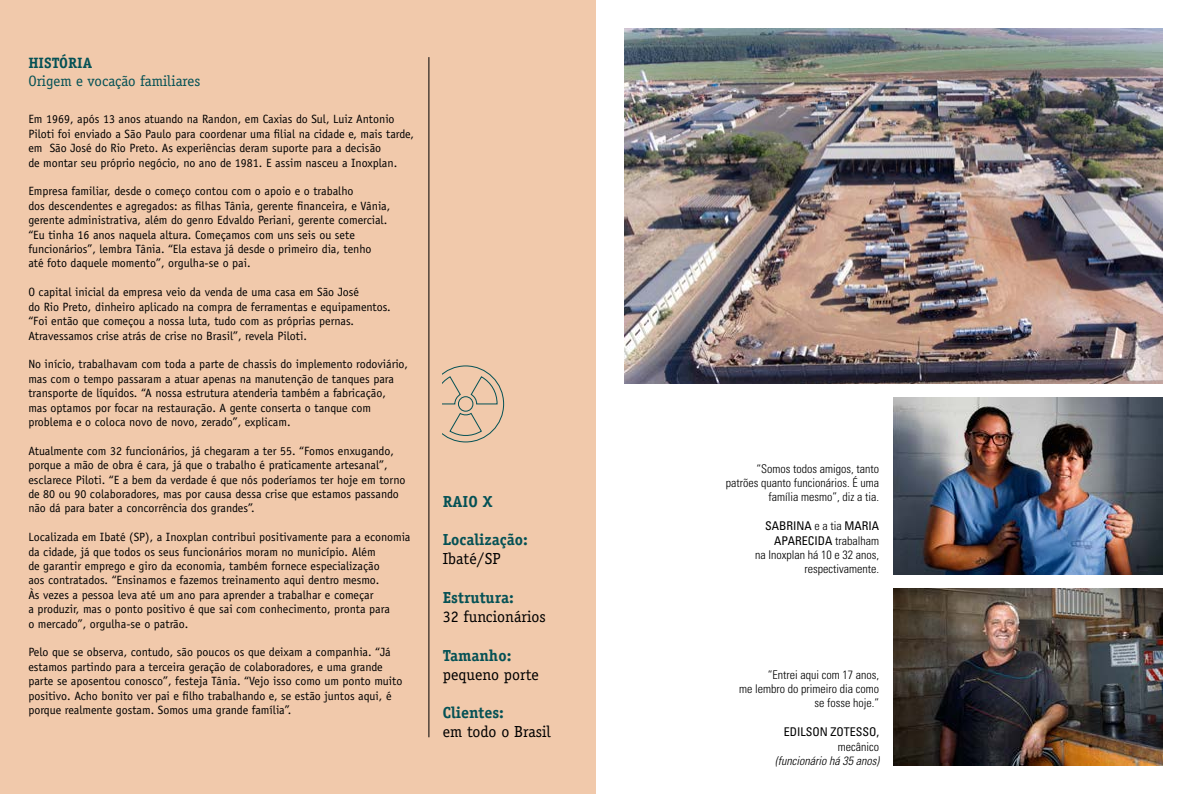
<style>
.page{position:relative;width:1191px;height:794px;background:#fff}
.page>*{position:absolute;margin:0;border:0;box-sizing:border-box;transform-origin:0 0}
.t1{font:16px "Officina Serif Std";color:#000}
.t2{font:700 16px "Officina Serif Std";color:#045155}
.t3{font:15px "Officina Serif Std";color:#045155}
.t4{font:700 15px "Officina Serif Std";color:#045155}
.t5{font:12px/14.4px "Officina Sans Std";color:#000}
.t6{font:300 condensed 12px/14.4px "Univers LT Std";color:#000;text-align:right}
.t7{font:italic 300 condensed 12px "Univers LT Std";color:#000}
.t8{font:condensed 12px "Univers LT Std";color:#000}
.s1{font-weight:400}
</style>
<div class="page">
<div style="left:0;top:0;width:595px;height:794px;background:#f1c9ab"></div>
<svg style="left:443px;top:365px;width:61px;height:77px"></svg>
<hr style="left:428px;top:57px;width:1px;height:680px;background:#000">
<img style="left:893px;top:588px;width:269px;height:177px">
<img style="left:893px;top:397px;width:269px;height:177px">
<img style="left:624px;top:28px;width:538px;height:355px">
<p class="t4" style="left:28px;top:53px;width:65px">HISTÓRIA</p>
<p class="t3" style="left:28px;top:72px;width:173px">Origem e vocação familiares</p>
<p class="t5" style="left:28px;top:112px;width:387px">Em 1969, após 13 anos atuando na Randon, em Caxias do Sul, Luiz Antonio Piloti foi enviado a São Paulo para coordenar uma filial na cidade e, mais tarde, em São José do Rio Preto. As experiências deram suporte para a decisão<br>de montar seu próprio negócio, no ano de 1981. E assim nasceu a Inoxplan.</p>
<p class="t5" style="left:28px;top:184px;width:363px">Empresa familiar, desde o começo contou com o apoio e o trabalho<br>dos descendentes e agregados: as filhas Tânia, gerente financeira, e Vânia, gerente administrativa, além do genro Edvaldo Periani, gerente comercial. “Eu tinha 16 anos naquela altura. Começamos com uns seis ou sete funcionários”, lembra Tânia. “Ela estava já desde o primeiro dia, tenho<br>até foto daquele momento”, orgulha-se o pai.</p>
<p class="t5" style="left:28px;top:285px;width:364px">O capital inicial da empresa veio da venda de uma casa em São José<br>do Rio Preto, dinheiro aplicado na compra de ferramentas e equipamentos. “Foi então que começou a nossa luta, tudo com as próprias pernas.<br>Atravessamos crise atrás de crise no Brasil”, revela Piloti.</p>
<p class="t5" style="left:28px;top:357px;width:381px">No início, trabalhavam com toda a parte de chassis do implemento rodoviário, mas com o tempo passaram a atuar apenas na manutenção de tanques para transporte de líquidos. “A nossa estrutura atenderia também a fabricação,<br>mas optamos por focar na restauração. A gente conserta o tanque com problema e o coloca novo de novo, zerado”, explicam.</p>
<p class="t5" style="left:28px;top:443px;width:378px">Atualmente com 32 funcionários, já chegaram a ter 55. “Fomos enxugando, porque a mão de obra é cara, já que o trabalho é praticamente artesanal”, esclarece Piloti. “E a bem da verdade é que nós poderíamos ter hoje em torno de 80 ou 90 colaboradores, mas por causa dessa crise que estamos passando não dá para bater a concorrência dos grandes”.</p>
<p class="t5" style="left:28px;top:530px;width:384px">Localizada em Ibaté (SP), a Inoxplan contribui positivamente para a economia da cidade, já que todos os seus funcionários moram no município. Além<br>de garantir emprego e giro da economia, também fornece especialização<br>aos contratados. “Ensinamos e fazemos treinamento aqui dentro mesmo.<br>Às vezes a pessoa leva até um ano para aprender a trabalhar e começar<br>a produzir, mas o ponto positivo é que sai com conhecimento, pronta para<br>o mercado”, orgulha-se o patrão.</p>
<p class="t5" style="left:28px;top:645px;width:375px">Pelo que se observa, contudo, são poucos os que deixam a companhia. “Já estamos partindo para a terceira geração de colaboradores, e uma grande parte se aposentou conosco”, festeja Tânia. “Vejo isso como um ponto muito positivo. Acho bonito ver pai e filho trabalhando e, se estão juntos aqui, é porque realmente gostam. Somos uma grande família”.</p>
<h1 class="t2" style="left:443px;top:491px;width:51px">Rai o X</h1>
<h1 class="t2" style="left:443px;top:530px;width:87px">Localização:</h1>
<h1 class="t1" style="left:443px;top:550px;width:59px">Ibaté/SP</h1>
<h1 class="t2" style="left:443px;top:587px;width:73px">Estrutura:</h1>
<h1 class="t1" style="left:443px;top:607px;width:105px">32 funcionários</h1>
<h1 class="t2" style="left:443px;top:645px;width:70px">Tamanho:</h1>
<h1 class="t1" style="left:443px;top:665px;width:98px">pequeno porte</h1>
<h1 class="t2" style="left:443px;top:702px;width:63px">Clientes:</h1>
<h1 class="t1" style="left:443px;top:722px;width:110px">em todo o Brasil</h1>
<p class="t6" style="left:726px;top:461px;width:155px">“Somos todos amigos, tanto patrões quanto funcionários. É uma família mesmo”, diz a tia.</p>
<p class="t6" style="left:755px;top:519px;width:125px"><span class="s1">SABRINA</span> e a tia <span class="s1">MARIA<br>APARECIDA</span> trabalham<br>na Inoxplan há 10 e 32 anos, respectivamente.</p>
<p class="t6" style="left:739px;top:667px;width:141px">“Entrei aqui com 17 anos,<br>me lembro do primeiro dia como se fosse hoje.”</p>
<p class="t8" style="left:783px;top:724px;width:97px">EDILSON ZOTESSO,</p>
<p class="t6" style="left:837px;top:739px;width:43px">mecânico</p>
<p class="t7" style="left:775px;top:753px;width:105px">(funcionário há 35 anos)</p>
</div>
